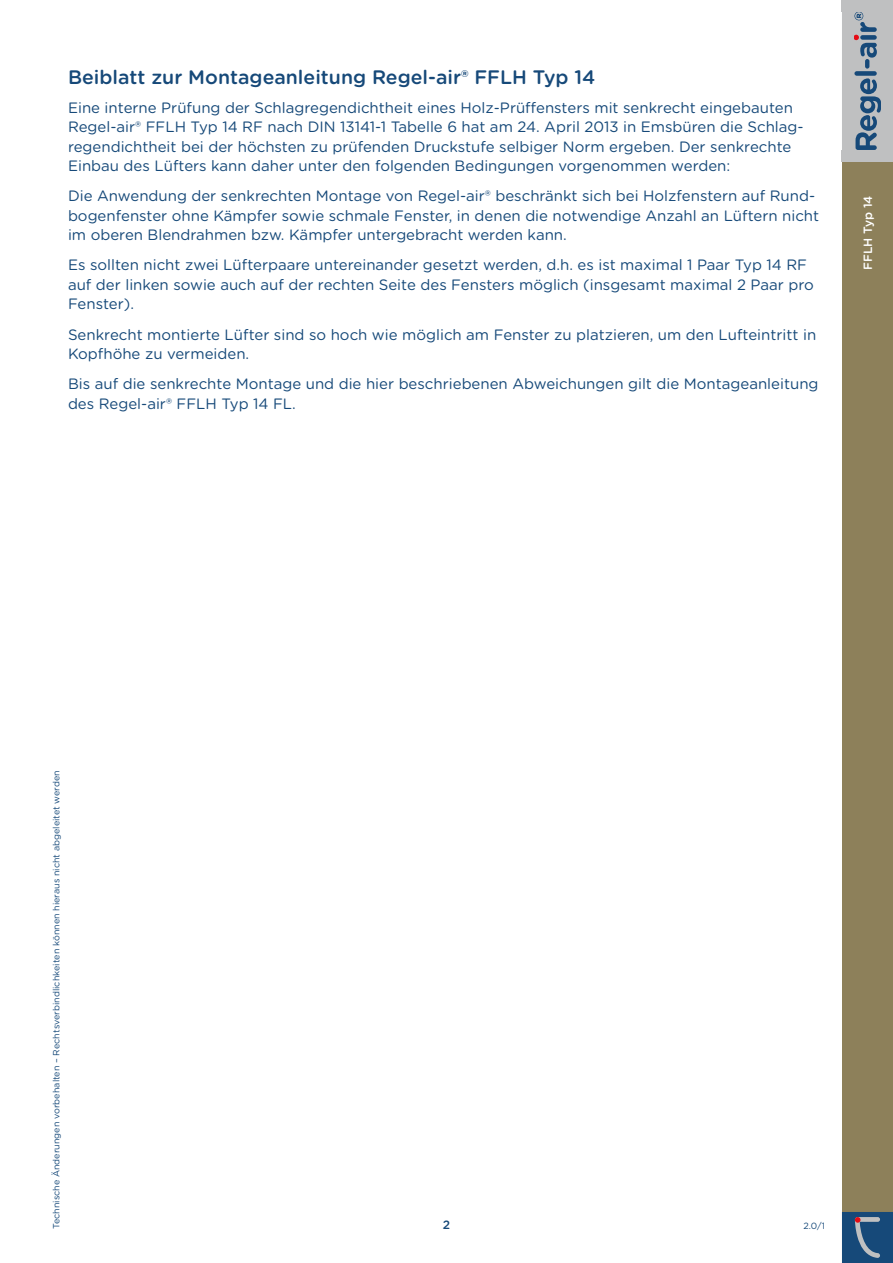
<style>
.page{position:relative;width:893px;height:1263px;background:#fff}
.page>*{position:absolute;margin:0;border:0;box-sizing:border-box;transform-origin:0 0}
.t1{font:500 19.5px "Gotham Rounded";color:#164979}
.t2{font:15px/19.5px "Gotham Rounded";color:#164979}
.t3{font:500 12px "Gotham Rounded";color:#fff}
.t4{font:500 12px "Gotham Rounded";color:#164979}
.t5{font:9px "Gotham Rounded";color:#164979}
</style>
<div class="page">
<div style="left:842px;top:161px;width:51px;height:1051px;background:#8d805a"></div>
<svg style="left:842px;top:1212px;width:51px;height:51px;background:#2b5680"></svg>
<svg style="left:853px;top:12px;width:28px;height:138px;background:#8596a7"></svg>
<div style="left:881px;top:12px;width:12px;height:138px;background:#bfc0c1"></div>
<div style="left:842px;top:12px;width:11px;height:138px;background:#bfc0c1"></div>
<div style="left:842px;top:150px;width:51px;height:11px;background:#bfc0c1"></div>
<div style="left:842px;top:0;width:51px;height:12px;background:#bfc0c1"></div>
<h1 class="t1" style="left:68px;top:63px;width:529px">Beiblatt zur Montageanleitung Regel-air® FFLH Typ 14</h1>
<p class="t2" style="left:68px;top:97px;width:737px">Eine interne Prüfung der Schlagregendichtheit eines Holz-Prüffensters mit senkrecht eingebauten Regel-air® FFLH Typ 14 RF nach DIN 13141-1 Tabelle 6 hat am 24. April 2013 in Emsbüren die Schlag&shy;regendichtheit bei der höchsten zu prüfenden Druckstufe selbiger Norm ergeben. Der senkrechte Einbau des Lüfters kann daher unter den folgenden Bedingungen vorgenommen werden:</p>
<p class="t2" style="left:68px;top:186px;width:753px">Die Anwendung der senkrechten Montage von Regel-air® beschränkt sich bei Holzfenstern auf Rund&shy;bogenfenster ohne Kämpfer sowie schmale Fenster, in denen die notwendige Anzahl an Lüftern nicht im oberen Blendrahmen bzw. Kämpfer untergebracht werden kann.</p>
<p class="t2" style="left:68px;top:255px;width:747px">Es sollten nicht zwei Lüfterpaare untereinander gesetzt werden, d.h. es ist maximal 1 Paar Typ 14 RF auf der linken sowie auch auf der rechten Seite des Fensters möglich (insgesamt maximal 2 Paar pro<br>Fenster).</p>
<p class="t2" style="left:68px;top:324px;width:750px">Senkrecht montierte Lüfter sind so hoch wie möglich am Fenster zu platzieren, um den Lufteintritt in<br>Kopfhöhe zu vermeiden.</p>
<p class="t2" style="left:68px;top:373px;width:752px">Bis auf die senkrechte Montage und die hier beschriebenen Abweichungen gilt die Montageanleitung des Regel-air® FFLH Typ 14 FL.</p>
<p class="t3" style="left:859px;top:270px;width:76px;rotate:-90deg">FFLH Typ 14</p>
<p class="t5" style="left:50px;top:1229px;width:460px;rotate:-90deg">Technische Änderungen vorbehalten – Rechtsverbindlichkeiten können hieraus nicht abgeleitet werden</p>
<p class="t4" style="left:443px;top:1216px;width:9px">2</p>
<p class="t5" style="left:803px;top:1219px;width:23px">2.0/1</p>
</div>
